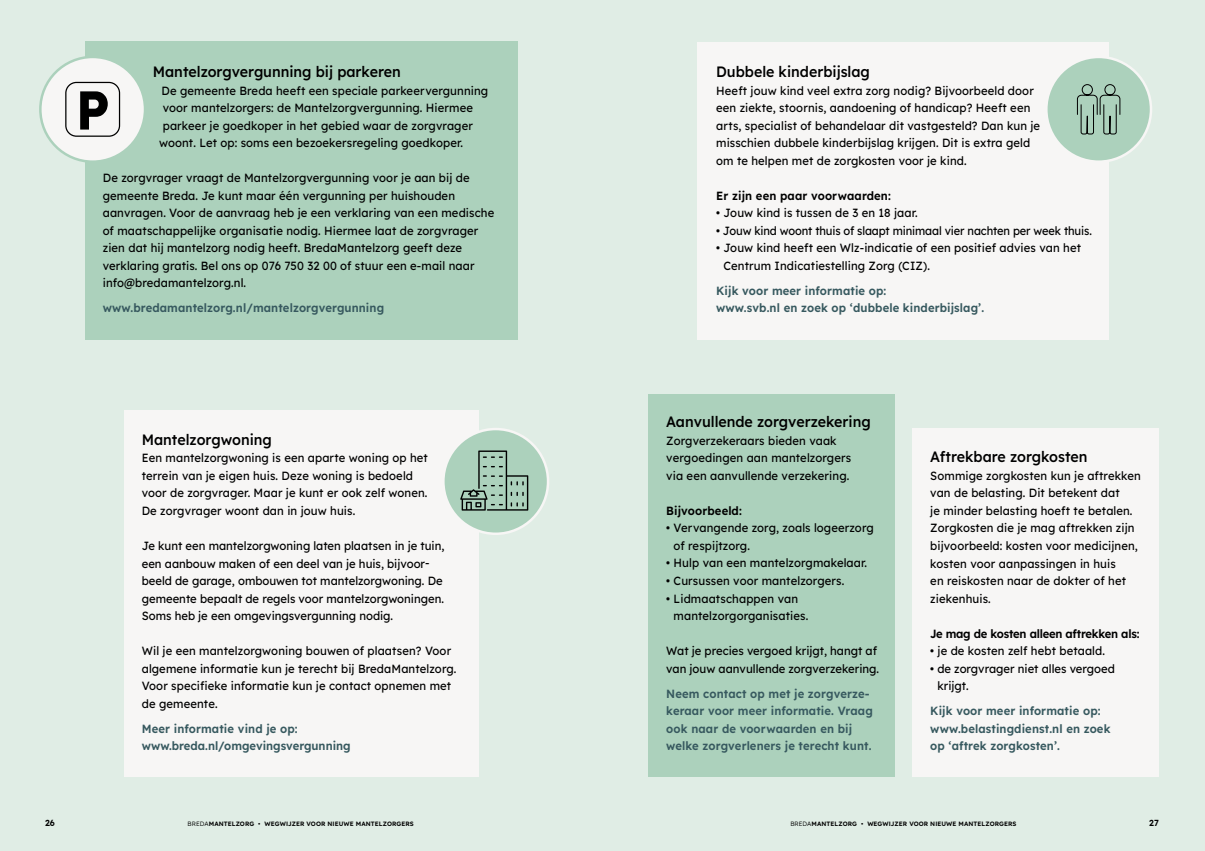
<style>
.page{position:relative;width:1205px;height:851px;background:#fff}
.page>*{position:absolute;margin:0;border:0;box-sizing:border-box;transform-origin:0 0}
.t1{font:500 15px "Lexend";color:#000;scale:.95 1}
.t2{font:11.88px/17.5px "Lexend";letter-spacing:.01em;color:#000;scale:.95 1}
.t3{font:600 11.88px/17.5px "Lexend";letter-spacing:.01em;color:#37595f;scale:.95 1}
.t4{font:600 11.88px "Lexend";letter-spacing:-.005em;color:#000;scale:.95 1}
.t5{font:11.88px "Lexend";letter-spacing:-.01em;color:#000;scale:.95 1}
.t6{font:600 8.75px "Lexend";color:#000}
.t7{font:600 6.25px "Lexend";letter-spacing:.01em;color:#000}
.s1{font-weight:300}
</style>
<div class="page">
<div style="left:0;top:0;width:1205px;height:850px;background:#e0ede5"></div>
<div style="left:85px;top:41px;width:433px;height:299px;background:#acd1bc"></div>
<div style="left:40px;top:57px;width:105px;height:105px;background:#f7f6f5;border-radius:50%"></div>
<div style="left:39px;top:56px;width:107px;height:107px;border:2px solid #acd1bc;border-radius:50%"></div>
<div style="left:698px;top:42px;width:411px;height:298px;background:#f7f6f5"></div>
<div style="left:912px;top:428px;width:247px;height:348px;background:#f7f6f5"></div>
<div style="left:124px;top:410px;width:354px;height:366px;background:#f7f6f5"></div>
<div style="left:443px;top:429px;width:105px;height:104px;background:#acd1bc;border-radius:50%"></div>
<div style="left:442px;top:427px;width:107px;height:108px;border:2px solid #f7f6f5;border-radius:50%"></div>
<div style="left:648px;top:394px;width:247px;height:382px;background:#acd1bc"></div>
<svg style="left:460px;top:450px;width:68px;height:60px"></svg>
<div style="left:1046px;top:57px;width:105px;height:105px;background:#acd1bc;border-radius:50%"></div>
<svg style="left:1076px;top:57px;width:76px;height:105px"></svg>
<div style="left:65px;top:82px;width:55px;height:55px;border:1px solid #000;border-radius:11px"></div>
<svg style="left:80px;top:91px;width:28px;height:38px"></svg>
<p class="t1" style="left:153px;top:61px;width:263px">Mantelzorgvergunning bij parkeren</p>
<p class="t2" style="left:162px;top:81px;width:345px">De gemeente Breda heeft een speciale parkeervergunning</p>
<p class="t2" style="left:163px;top:98px;width:328px">voor mantelzorgers: de Mantelzorgvergunning. Hiermee</p>
<p class="t2" style="left:163px;top:116px;width:328px">parkeer je goedkoper in het gebied waar de zorgvrager</p>
<p class="t2" style="left:159px;top:133px;width:322px">woont. Let op: soms een bezoekersregeling goedkoper.</p>
<p class="t2" style="left:103px;top:168px;width:414px">De zorgvrager vraagt de Mantelzorgvergunning voor je aan bij de gemeente Breda. Je kunt maar één vergunning per huishouden aanvragen. Voor de aanvraag heb je een verklaring van een medische of maatschappelijke organisatie nodig. Hiermee laat de zorgvrager zien dat hij mantelzorg nodig heeft. BredaMantelzorg geeft deze verklaring gratis. Bel ons op 076 750 32 00 of stuur een e-mail naar info@bredamantelzorg.nl.</p>
<p class="t3" style="left:103px;top:298px;width:298px">www.bredamantelzorg.nl/mantelzorgvergunning</p>
<p class="t1" style="left:142px;top:428px;width:138px">Mantelzorgwoning</p>
<p class="t2" style="left:142px;top:448px;width:303px">Een mantelzorgwoning is een aparte woning op het terrein van je eigen huis. Deze woning is bedoeld voor de zorgvrager. Maar je kunt er ook zelf wonen.<br>De zorgvrager woont dan in jouw huis.</p>
<p class="t2" style="left:142px;top:536px;width:320px">Je kunt een mantelzorgwoning laten plaatsen in je tuin, een aanbouw maken of een deel van je huis, bijvoor&shy;beeld de garage, ombouwen tot mantelzorgwoning. De gemeente bepaalt de regels voor mantelzorgwoningen.<br>Soms heb je een omgevingsvergunning nodig.</p>
<p class="t2" style="left:142px;top:641px;width:333px">Wil je een mantelzorgwoning bouwen of plaatsen? Voor algemene informatie kun je terecht bij BredaMantelzorg.<br>Voor specifieke informatie kun je contact opnemen met de gemeente.</p>
<p class="t3" style="left:142px;top:718px;width:221px">Meer informatie vind je op: www.breda.nl/omgevingsvergunning</p>
<p class="t1" style="left:716px;top:61px;width:163px">Dubbele kinderbijslag</p>
<p class="t2" style="left:716px;top:81px;width:343px">Heeft jouw kind veel extra zorg nodig? Bijvoorbeeld door een ziekte, stoornis, aandoening of handicap? Heeft een arts, specialist of behandelaar dit vastgesteld? Dan kun je misschien dubbele kinderbijslag krijgen. Dit is extra geld om te helpen met de zorgkosten voor je kind.</p>
<p class="t4" style="left:716px;top:187px;width:185px">Er zijn een paar voorwaarden:</p>
<p class="t2" style="left:716px;top:203px;width:214px">• Jouw kind is tussen de 3 en 18 jaar.</p>
<p class="t5" style="left:716px;top:222px;width:397px">• Jouw kind woont thuis of slaapt minimaal vier nachten per week thuis.</p>
<p class="t2" style="left:723px;top:238px;width:378px;text-indent:-7px">• Jouw kind heeft een Wlz-indicatie of een positief advies van het<br>Centrum Indicatiestelling Zorg (CIZ).</p>
<p class="t3" style="left:716px;top:281px;width:283px">Kijk voor meer informatie op:<br>www.svb.nl en zoek op ‘dubbele kinderbijslag’.</p>
<p class="t1" style="left:666px;top:411px;width:217px">Aanvullende zorgverzekering</p>
<p class="t2" style="left:666px;top:431px;width:196px">Zorgverzekeraars bieden vaak vergoedingen aan mantelzorgers via een aanvullende verzekering.</p>
<p class="t4" style="left:666px;top:502px;width:81px">Bijvoorbeeld:</p>
<p class="t2" style="left:673px;top:518px;width:212px;text-indent:-7px">• Vervangende zorg, zoals logeerzorg of respijtzorg.</p>
<p class="t2" style="left:666px;top:553px;width:213px">• Hulp van een mantelzorgmakelaar.</p>
<p class="t2" style="left:666px;top:571px;width:189px">• Cursussen voor mantelzorgers.</p>
<p class="t2" style="left:673px;top:588px;width:143px;text-indent:-7px">• Lidmaatschappen van mantelzorgorganisaties.</p>
<p class="t2" style="left:666px;top:641px;width:225px">Wat je precies vergoed krijgt, hangt af van jouw aanvullende zorgverzekering.</p>
<p class="t3" style="left:666px;top:683px;width:219px">Neem contact op met je zorgverze&shy;keraar voor meer informatie. Vraag ook naar de voorwaarden en bij welke zorgverleners je terecht kunt.</p>
<p class="t1" style="left:930px;top:446px;width:167px">Aftrekbare zorgkosten</p>
<p class="t2" style="left:930px;top:466px;width:223px">Sommige zorgkosten kun je aftrekken van de belasting. Dit betekent dat<br>je minder belasting hoeft te betalen.<br>Zorgkosten die je mag aftrekken zijn bijvoorbeeld: kosten voor medicijnen, kosten voor aanpassingen in huis<br>en reiskosten naar de dokter of het ziekenhuis.</p>
<p class="t4" style="left:930px;top:624px;width:222px">Je mag de kosten alleen aftrekken als:</p>
<p class="t2" style="left:930px;top:641px;width:185px">• je de kosten zelf hebt betaald.</p>
<p class="t2" style="left:937px;top:658px;width:188px;text-indent:-7px">• de zorgvrager niet alles vergoed krijgt.</p>
<p class="t3" style="left:930px;top:701px;width:191px">Kijk voor meer informatie op: www.belastingdienst.nl en zoek op ‘aftrek zorgkosten’.</p>
<p class="t6" style="left:45px;top:816px;width:11px">26</p>
<p class="t7" style="left:188px;top:818px;width:228px"><span class="s1">BREDA</span>MANTELZORG • WEGWIJZER VOOR NIEUWE MANTELZORGERS</p>
<p class="t7" style="left:790px;top:818px;width:228px"><span class="s1">BREDA</span>MANTELZORG • WEGWIJZER VOOR NIEUWE MANTELZORGERS</p>
<p class="t6" style="left:1149px;top:816px;width:11px">27</p>
</div>
